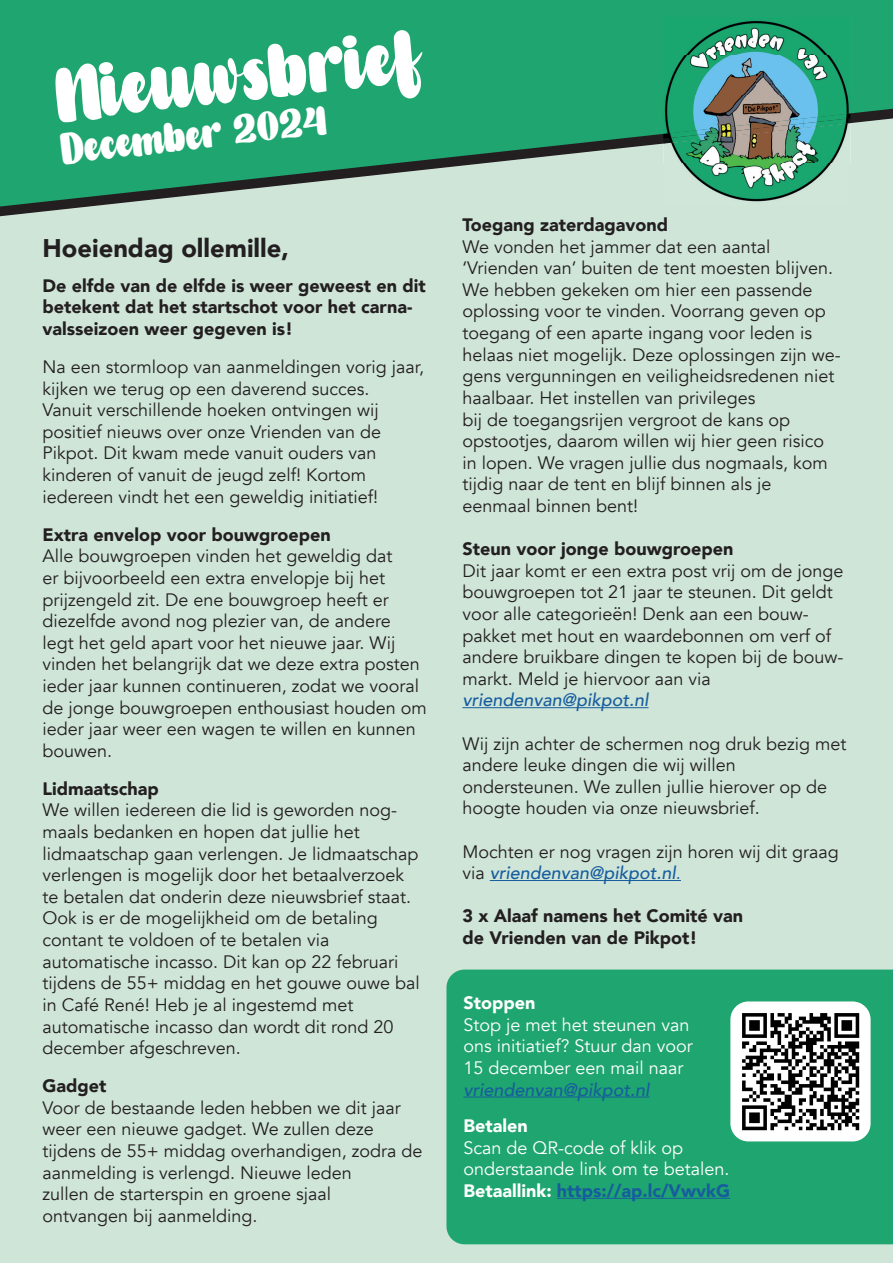
<style>
.page{position:relative;width:893px;height:1263px;background:#fff}
.page>*{position:absolute;margin:0;border:0;box-sizing:border-box;transform-origin:0 0}
.t1{font:80.4px "The Giantandthe Mouse";color:#fff}
.t2{font:43.95px "The Giantandthe Mouse";color:#fff}
.t3{font:900 25.5px "Avenir";color:#231f20}
.t4{font:18px/21.6px "Avenir";color:#231f20}
.t5{font:900 18px/21.6px "Avenir";color:#231f20}
.t6{font:18px/21.6px "Avenir";color:#fff}
.t7{font:italic 500 18px "Avenir";color:#175d9e}
.t8{font:900 18px "Avenir";color:#fff}
.s1{font-weight:500;font-style:italic;color:#175d9e}
.s2{color:#175d9e}
.s3{font-weight:900}
.s4{font-weight:900;color:#175d9e}
</style>
<div class="page">
<div style="left:0;top:216px;width:893px;height:1047px;background:#cfe5d8"></div>
<div style="left:0;top:0;width:893px;height:109px;background:#1fa56f"></div>
<svg style="left:0;top:109px;width:893px;height:107px;background:#63b190"></svg>
<img style="left:663px;top:17px;width:187px;height:187px">
<img style="left:663px;top:139px;width:141px;height:5px">
<img style="left:804px;top:123px;width:46px;height:5px">
<img style="left:663px;top:118px;width:141px;height:21px">
<img style="left:804px;top:113px;width:46px;height:10px">
<hr style="left:462px;top:707px;width:187px;height:1px;background:#175d9e">
<hr style="left:490px;top:880px;width:191px;height:1px;background:#175d9e">
<div style="left:446px;top:969px;width:447px;height:275px;background:#1fa56f"></div>
<hr style="left:557px;top:1198px;width:173px;height:1px;background:#175d9e">
<img style="left:730px;top:1001px;width:141px;height:140px">
<hr style="left:463px;top:1096px;width:187px;height:1px;background:#175d9e">
<h1 class="t1" style="left:50px;top:47px;width:370px;rotate:-6deg">Nieuwsbrief</h1>
<h2 class="t2" style="left:58px;top:123px;width:269px;rotate:-6deg">December 2024</h2>
<h3 class="t3" style="left:43px;top:226px;width:248px">Hoeiendag ollemille,</h3>
<p class="t5" style="left:43px;top:274px;width:385px">De elfde van de elfde is weer geweest en dit betekent dat het startschot voor het carna&shy;valsseizoen weer gegeven is!</p>
<p class="t4" style="left:43px;top:356px;width:383px">Na een stormloop van aanmeldingen vorig jaar, kijken we terug op een daverend succes.<br>Vanuit verschillende hoeken ontvingen wij positief nieuws over onze Vrienden van de Pikpot. Dit kwam mede vanuit ouders van kinderen of vanuit de jeugd zelf! Kortom iedereen vindt het een geweldig initiatief!</p>
<p class="t5" style="left:43px;top:523px;width:290px">Extra envelop voor bouwgroepen</p>
<p class="t4" style="left:43px;top:546px;width:386px">Alle bouwgroepen vinden het geweldig dat<br>er bijvoorbeeld een extra envelopje bij het prijzengeld zit. De ene bouwgroep heeft er diezelfde avond nog plezier van, de andere<br>legt het geld apart voor het nieuwe jaar. Wij vinden het belangrijk dat we deze extra posten ieder jaar kunnen continueren, zodat we vooral de jonge bouwgroepen enthousiast houden om ieder jaar weer een wagen te willen en kunnen bouwen.</p>
<p class="t5" style="left:43px;top:777px;width:118px">Lidmaatschap</p>
<p class="t4" style="left:43px;top:800px;width:379px">We willen iedereen die lid is geworden nog&shy;maals bedanken en hopen dat jullie het lidmaatschap gaan verlengen. Je lidmaatschap verlengen is mogelijk door het betaalverzoek te betalen dat onderin deze nieuwsbrief staat.<br>Ook is er de mogelijkheid om de betaling contant te voldoen of te betalen via automatische incasso. Dit kan op 22 februari tijdens de 55+ middag en het gouwe ouwe bal in Café René! Heb je al ingestemd met automatische incasso dan wordt dit rond 20 december afgeschreven.</p>
<p class="t5" style="left:43px;top:1075px;width:66px">Gadget</p>
<p class="t4" style="left:43px;top:1097px;width:382px">Voor de bestaande leden hebben we dit jaar weer een nieuwe gadget. We zullen deze tijdens de 55+ middag overhandigen, zodra de aanmelding is verlengd. Nieuwe leden<br>zullen de starterspin en groene sjaal<br>ontvangen bij aanmelding.</p>
<p class="t5" style="left:462px;top:214px;width:207px">Toegang zaterdagavond</p>
<p class="t4" style="left:462px;top:236px;width:380px">We vonden het jammer dat een aantal ‘Vrienden van’ buiten de tent moesten blijven.<br>We hebben gekeken om hier een passende oplossing voor te vinden. Voorrang geven op toegang of een aparte ingang voor leden is helaas niet mogelijk. Deze oplossingen zijn we&shy;gens vergunningen en veiligheidsredenen niet haalbaar. Het instellen van privileges<br>bij de toegangsrijen vergroot de kans op opstootjes, daarom willen wij hier geen risico in lopen. We vragen jullie dus nogmaals, kom tijdig naar de tent en blijf binnen als je eenmaal binnen bent!</p>
<p class="t5" style="left:462px;top:538px;width:272px">Steun voor jonge bouwgroepen</p>
<p class="t4" style="left:462px;top:560px;width:383px">Dit jaar komt er een extra post vrij om de jonge bouwgroepen tot 21 jaar te steunen. Dit geldt voor alle categorieën! Denk aan een bouw&shy;pakket met hout en waardebonnen om verf of andere bruikbare dingen te kopen bij de bouw&shy;markt. Meld je hiervoor aan via</p>
<p class="t7" style="left:462px;top:689px;width:188px">vriendenvan@pikpot.nl</p>
<p class="t4" style="left:462px;top:733px;width:386px">Wij zijn achter de schermen nog druk bezig met andere leuke dingen die wij willen ondersteunen. We zullen jullie hierover op de hoogte houden via onze nieuwsbrief.</p>
<p class="t4" style="left:462px;top:841px;width:378px">Mochten er nog vragen zijn horen wij dit graag via <span class="s1">vriendenvan@pikpot.nl</span><span class="s2">.</span></p>
<p class="t5" style="left:462px;top:905px;width:282px">3 x Alaaf namens het Comité van de Vrienden van de Pikpot!</p>
<p class="t8" style="left:463px;top:987px;width:73px">Stoppen</p>
<p class="t6" style="left:463px;top:1014px;width:231px">Stop je met het steunen van ons initiatief? Stuur dan voor<br>15 december een mail naar</p>
<p class="t7" style="left:463px;top:1079px;width:188px">vriendenvan@pikpot.nl</p>
<p class="t8" style="left:463px;top:1110px;width:66px">Betalen</p>
<p class="t6" style="left:463px;top:1137px;width:268px">Scan de QR-code of klik op onderstaande link om te betalen.<br><span class="s3">Betaallink:</span> <span class="s4">https://ap.lc/VwvkG</span></p>
</div>
